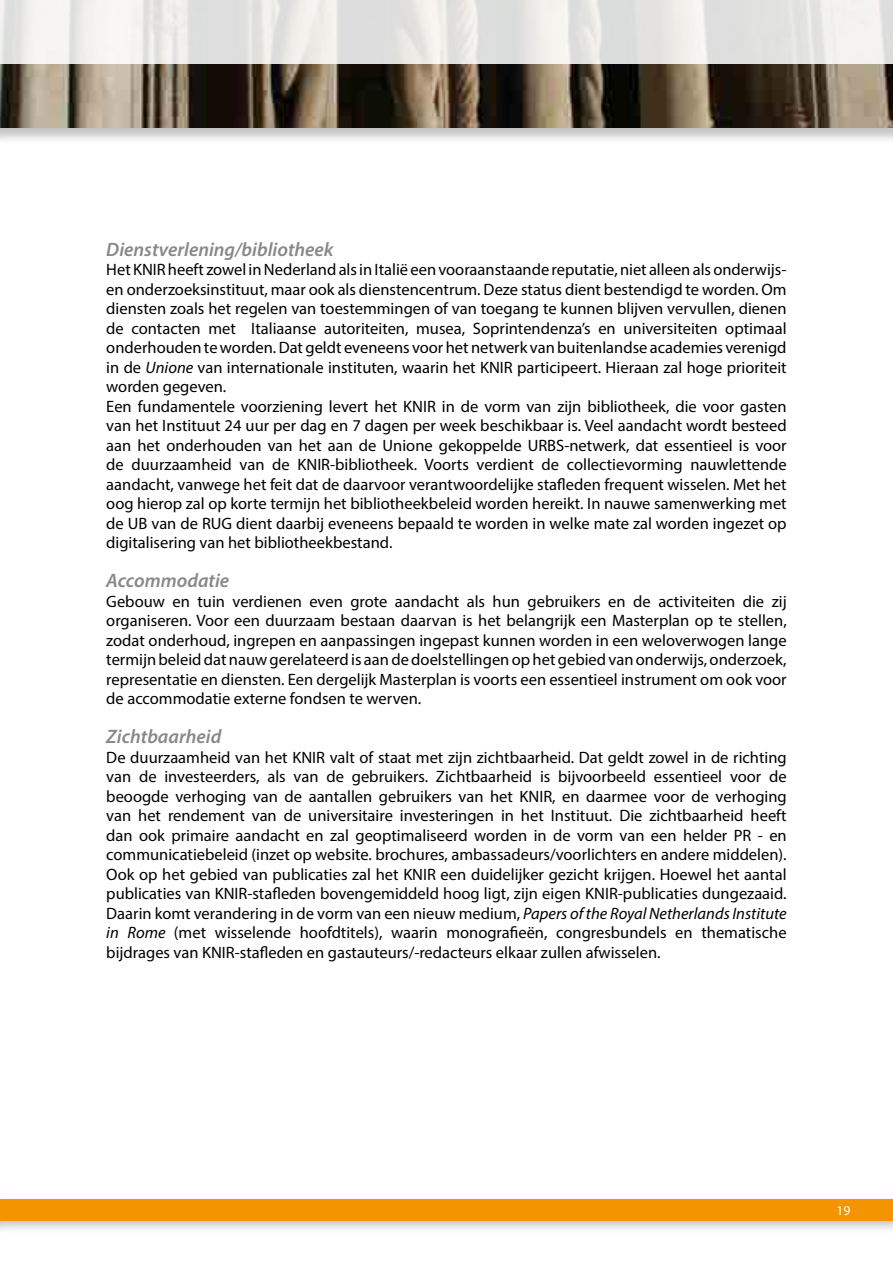
<style>
.page{position:relative;width:893px;height:1263px;background:#fff}
.page>*{position:absolute;margin:0;border:0;box-sizing:border-box;transform-origin:0 0}
.t1{font:italic 600 19.5px "Myriad Pro";color:#87888a}
.t2{font:16.5px/19.5px "Myriad Pro";color:#000;text-align:justify}
.t3{font:13.5px "Myriad Pro";color:#fff}
.s1{font-style:italic}
</style>
<div class="page">
<div style="left:0;top:1194px;width:893px;height:40px;background:#87888a;opacity:.5"></div>
<div style="left:0;top:1199px;width:893px;height:21px;background:#f39400"></div>
<div style="left:0;top:0;width:893px;height:145px;background:#87888a;opacity:.5"></div>
<img style="left:0;top:64px;width:893px;height:64px">
<svg style="left:0;top:0;width:893px;height:64px;fill:#e4e3e1"></svg>
<p class="t1" style="left:106px;top:237px;width:229px">Dienstverlening/bibliotheek</p>
<p class="t2" style="left:106px;top:260px;width:682px;text-align:left">Het KNIR heeft zowel in Nederland als in Italië een vooraanstaande reputatie, niet alleen als onderwijs&shy;en onderzoeksinstituut, maar ook als dienstencentrum. Deze status dient bestendigd te worden. Om diensten zoals het regelen van toestemmingen of van toegang te kunnen blijven vervullen, dienen de contacten met Italiaanse autoriteiten, musea, Soprintendenza’s en universiteiten optimaal onderhouden te worden. Dat geldt eveneens voor het netwerk van buitenlandse academies verenigd in de <span class="s1">Unione</span> van internationale instituten, waarin het KNIR participeert. Hieraan zal hoge prioriteit worden gegeven.<br>Een fundamentele voorziening levert het KNIR in de vorm van zijn bibliotheek, die voor gasten van het Instituut 24 uur per dag en 7 dagen per week beschikbaar is. Veel aandacht wordt besteed aan het onderhouden van het aan de Unione gekoppelde URBS-netwerk, dat essentieel is voor de duurzaamheid van de KNIR-bibliotheek. Voorts verdient de collectievorming nauwlettende aandacht, vanwege het feit dat de daarvoor verantwoordelijke stafleden frequent wisselen. Met het oog hierop zal op korte termijn het bibliotheekbeleid worden hereikt. In nauwe samenwerking met de UB van de RUG dient daarbij eveneens bepaald te worden in welke mate zal worden ingezet op digitalisering van het bibliotheekbestand.</p>
<p class="t1" style="left:106px;top:568px;width:124px">Accommodatie</p>
<p class="t2" style="left:106px;top:591px;width:682px">Gebouw en tuin verdienen even grote aandacht als hun gebruikers en de activiteiten die zij organiseren. Voor een duurzaam bestaan daarvan is het belangrijk een Masterplan op te stellen, zodat onderhoud, ingrepen en aanpassingen ingepast kunnen worden in een weloverwogen lange termijn beleid dat nauw gerelateerd is aan de doelstellingen op het gebied van onderwijs, onderzoek, representatie en diensten. Een dergelijk Masterplan is voorts een essentieel instrument om ook voor de accommodatie externe fondsen te werven.</p>
<p class="t1" style="left:106px;top:724px;width:117px">Zichtbaarheid</p>
<p class="t2" style="left:106px;top:747px;width:682px">De duurzaamheid van het KNIR valt of staat met zijn zichtbaarheid. Dat geldt zowel in de richting van de investeerders, als van de gebruikers. Zichtbaarheid is bijvoorbeeld essentieel voor de beoogde verhoging van de aantallen gebruikers van het KNIR, en daarmee voor de verhoging van het rendement van de universitaire investeringen in het Instituut. Die zichtbaarheid heeft dan ook primaire aandacht en zal geoptimaliseerd worden in de vorm van een helder PR - en communicatiebeleid (inzet op website. brochures, ambassadeurs/voorlichters en andere middelen).<br>Ook op het gebied van publicaties zal het KNIR een duidelijker gezicht krijgen. Hoewel het aantal publicaties van KNIR-stafleden bovengemiddeld hoog ligt, zijn eigen KNIR-publicaties dungezaaid.<br>Daarin komt verandering in de vorm van een nieuw medium, <span class="s1">Papers of the Royal Netherlands Institute in Rome</span> (met wisselende hoofdtitels), waarin monografieën, congresbundels en thematische bijdrages van KNIR-stafleden en gastauteurs/-redacteurs elkaar zullen afwisselen.</p>
<p class="t3" style="left:837px;top:1202px;width:15px">19</p>
</div>
